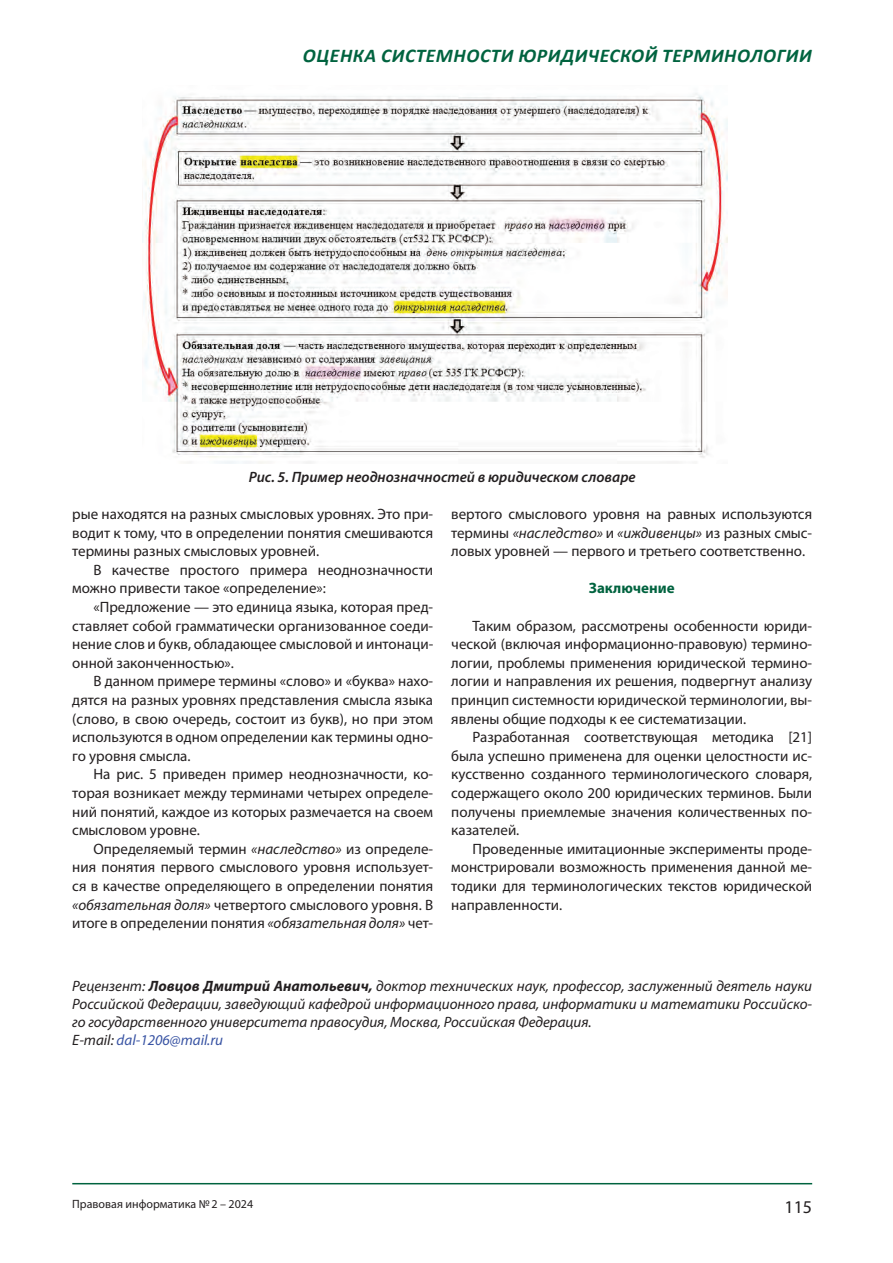
<style>
.page{position:relative;width:893px;height:1263px;background:#fff}
.page>*{position:absolute;margin:0;border:0;box-sizing:border-box;transform-origin:0 0}
.t1{font:italic 700 19.5px "Calibri";letter-spacing:.03em;color:#00633f}
.t2{font:18px "Myriad Pro";color:#231f20}
.t3{font:15px/18.6px "Myriad Pro";color:#231f20;text-align:justify}
.t4{font:italic 15px/18px "Myriad Pro";color:#231f20}
.t5{font:italic 600 15px "Myriad Pro";color:#231f20}
.t6{font:700 15px "Myriad Pro";color:#00633f}
.t7{font:12px "Myriad Pro";color:#231f20}
.s1{font-style:italic}
.s2{font-weight:700}
.s3{color:#3853a3}
</style>
<div class="page">
<hr style="left:72px;top:1183px;width:740px;height:1px;background:#00633f">
<img style="left:142px;top:93px;width:585px;height:371px">
<h1 class="t1" style="left:303px;top:44px;width:510px">ОЦЕНКА СИСТЕМНОСТИ ЮРИДИЧЕСКОЙ ТЕРМИНОЛОГИИ</h1>
<p class="t5" style="left:249px;top:468px;width:389px">Рис. 5. Пример неоднозначностей в юридическом словаре</p>
<p class="t3" style="left:72px;top:504px;width:362px">рые находятся на разных смысловых уровнях. Это при&shy;водит к тому, что в определении понятия смешиваются термины разных смысловых уровней.</p>
<p class="t3" style="left:72px;top:560px;width:362px;text-indent:21px">В качестве простого примера неоднозначности можно привести такое «определение»:</p>
<p class="t3" style="left:72px;top:597px;width:362px;text-indent:21px">«Предложение — это единица языка, которая пред&shy;ставляет собой грамматически организованное соеди&shy;нение слов и букв, обладающее смысловой и интонаци&shy;онной законченностью».</p>
<p class="t3" style="left:72px;top:672px;width:362px;text-indent:21px">В данном примере термины «слово» и «буква» нахо&shy;дятся на разных уровнях представления смысла языка (слово, в свою очередь, состоит из букв), но при этом используются в одном определении как термины одно&shy;го уровня смысла.</p>
<p class="t3" style="left:72px;top:765px;width:362px;text-indent:21px">На рис. 5 приведен пример неоднозначности, ко&shy;торая возникает между терминами четырех определе&shy;ний понятий, каждое из которых размечается на своем смысловом уровне.</p>
<p class="t3" style="left:72px;top:839px;width:362px;text-indent:21px">Определяемый термин <span class="s1">«наследство»</span> из определе&shy;ния понятия первого смыслового уровня использует&shy;ся в качестве определяющего в определении понятия <span class="s1">«обязательная доля»</span> четвертого смыслового уровня. В итоге в определении понятия <span class="s1">«обязательная доля»</span> чет-</p>
<p class="t3" style="left:451px;top:504px;width:362px">вертого смыслового уровня на равных используются термины <span class="s1">«наследство»</span> и <span class="s1">«иждивенцы»</span> из разных смыс&shy;ловых уровней — первого и третьего соответственно.</p>
<p class="t6" style="left:589px;top:579px;width:87px">Заключение</p>
<p class="t3" style="left:451px;top:616px;width:362px;text-indent:21px">Таким образом, рассмотрены особенности юриди&shy;ческой (включая информационно-правовую) термино&shy;логии, проблемы применения юридической термино&shy;логии и направления их решения, подвергнут анализу принцип системности юридической терминологии, вы&shy;явлены общие подходы к ее систематизации.</p>
<p class="t3" style="left:451px;top:728px;width:362px;text-indent:21px">Разработанная соответствующая методика [21] была успешно применена для оценки целостности ис&shy;кусственно созданного терминологического словаря, содержащего около 200 юридических терминов. Были получены приемлемые значения количественных по&shy;казателей.</p>
<p class="t3" style="left:451px;top:839px;width:362px;text-indent:21px">Проведенные имитационные эксперименты проде&shy;монстрировали возможность применения данной ме&shy;тодики для терминологических текстов юридической направленности.</p>
<p class="t4" style="left:72px;top:976px;width:741px">Рецензент: <span class="s2">Ловцов Дмитрий Анатольевич,</span> доктор технических наук, профессор, заслуженный деятель науки Российской Федерации, заведующий кафедрой информационного права, информатики и математики Российско&shy;го государственного университета правосудия, Москва, Российская Федерация.<br>E-mail: <span class="s3">dal-1206@mail.ru</span></p>
<p class="t7" style="left:72px;top:1197px;width:182px">Правовая информатика № 2 – 2024</p>
<p class="t2" style="left:784px;top:1195px;width:29px">115</p>
</div>
